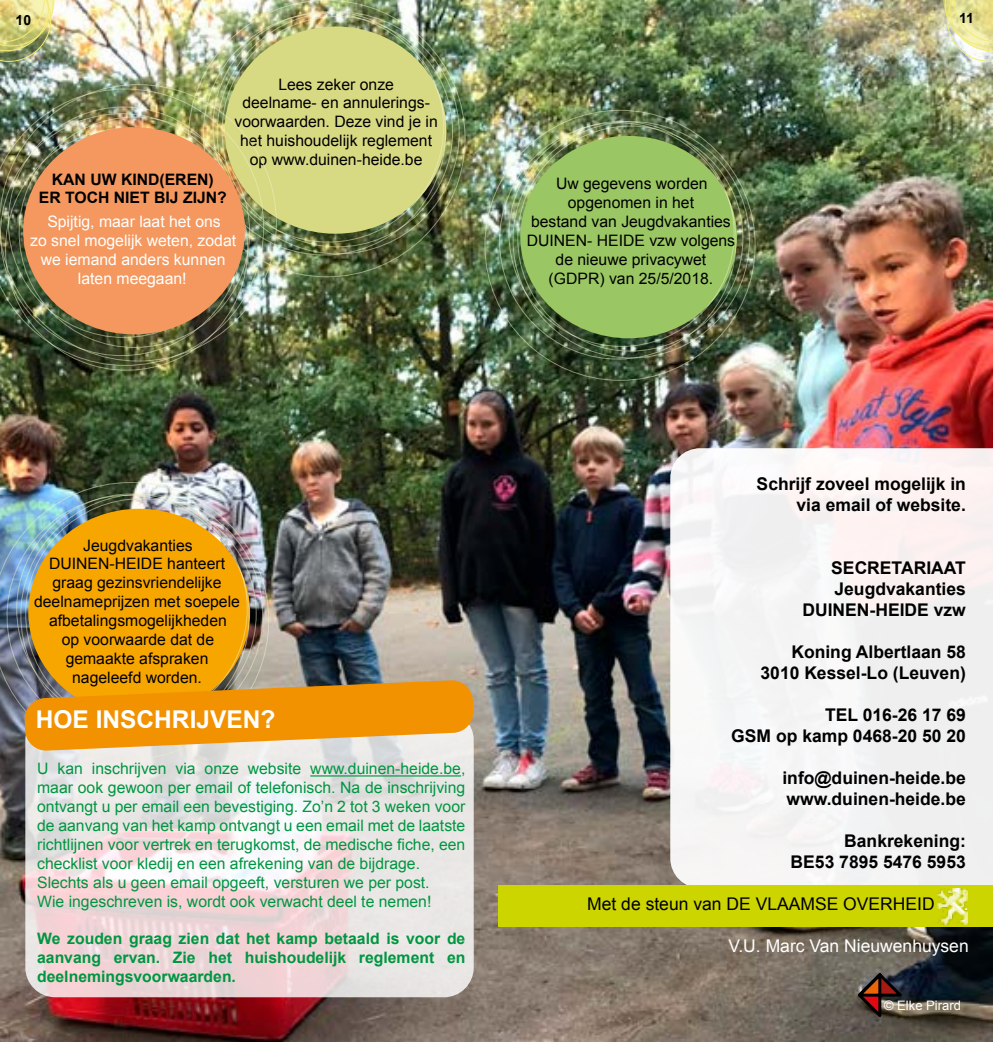
<style>
.page{position:relative;width:993px;height:1042px;background:#fff}
.page>*{position:absolute;margin:0;border:0;box-sizing:border-box;transform-origin:0 0}
.t1{font:700 24.5px "Arial";color:#fff}
.t2{font:700 17.5px/21px "Arial";color:#000;text-align:right}
.t3{font:17.5px "Arial";color:#000}
.t4{font:17.5px "Arial";color:#fff}
.t5{font:15.75px/18.9px "Arial";color:#009641}
.t6{font:15.75px/18.9px "Arial";color:#000;text-align:center}
.t7{font:700 15.75px/18.9px "Arial";color:#009641;text-align:justify}
.t8{font:15.75px/18.9px "Arial";color:#fff;text-align:center}
.t9{font:700 15.75px/18.9px "Arial";color:#000;text-align:center}
.t10{font:700 14px "Arial";color:#000}
.t11{font:12.95px "Arial";color:#fff}
</style>
<div class="page">
<img style="left:0;top:0;width:992px;height:1042px">
<svg style="left:670px;top:448px;width:322px;height:437px;fill:#f5f3f3"></svg>
<div style="left:498px;top:885px;width:494px;height:42px;background:#cdd500"></div>
<svg style="left:857px;top:973px;width:44px;height:44px;background:#5a3a32"></svg>
<img style="left:937px;top:888px;width:30px;height:37px">
<svg style="left:25px;top:710px;width:448px;height:287px;background:#ece0e1"></svg>
<img style="left:199px;top:0;width:278px;height:271px">
<img style="left:3px;top:476px;width:278px;height:277px">
<img style="left:0;top:482px;width:269px;height:277px">
<img style="left:0;top:110px;width:265px;height:277px">
<img style="left:0;top:89px;width:264px;height:277px">
<div style="left:23px;top:127px;width:222px;height:207px;background:#f4985f;border-radius:50%"></div>
<img style="left:481px;top:105px;width:272px;height:271px">
<img style="left:495px;top:104px;width:271px;height:271px">
<hr style="left:310px;top:775px;width:151px;height:1px;background:#009641">
<svg style="left:24px;top:680px;width:449px;height:71px;background:#e99d28"></svg>
<img style="left:0;top:0;width:55px;height:62px">
<svg style="left:942px;top:0;width:50px;height:62px;background:#e0dfa8"></svg>
<p class="t10" style="left:16px;top:11px;width:17px">10</p>
<p class="t10" style="left:958px;top:9px;width:16px">11</p>
<p class="t6" style="left:234px;top:75px;width:205px">Lees zeker onze<br>deelname- en annulerings&shy;voorwaarden. Deze vind je in het huishoudelijk reglement op www.duinen-heide.be</p>
<p class="t9" style="left:39px;top:170px;width:189px">KAN UW KIND(EREN)<br>ER TOCH NIET BIJ ZIJN?</p>
<p class="t6" style="left:526px;top:174px;width:210px">Uw gegevens worden opgenomen in het<br>bestand van Jeugdvakanties<br>DUINEN- HEIDE vzw volgens de nieuwe privacywet (GDPR) van 25/5/2018.</p>
<p class="t8" style="left:30px;top:212px;width:207px">Spijtig, maar laat het ons<br>zo snel mogelijk weten, zodat we iemand anders kunnen laten meegaan!</p>
<p class="t2" style="left:756px;top:474px;width:211px">Schrijf zoveel mogelijk in via email of website.</p>
<p class="t6" style="left:34px;top:536px;width:207px">Jeugdvakanties<br>DUINEN-HEIDE hanteert graag gezinsvriendelijke deelnameprijzen met soepele afbetalingsmogelijkheden<br>op voorwaarde dat de gemaakte afspraken nageleefd worden.</p>
<h1 class="t1" style="left:36px;top:703px;width:241px">HOE INSCHRIJVEN?</h1>
<p class="t5" style="left:37px;top:759px;width:429px">U kan inschrijven via onze website www.duinen-heide.be, maar ook gewoon per email of telefonisch. Na de inschrijving ontvangt u per email een bevestiging. Zo’n 2 tot 3 weken voor de aanvang van het kamp ontvangt u een email met de laatste richtlijnen voor vertrek en terugkomst, de medische fiche, een checklist voor kledij en een afrekening van de bijdrage.<br>Slechts als u geen email opgeeft, versturen we per post.<br>Wie ingeschreven is, wordt ook verwacht deel te nemen!</p>
<p class="t7" style="left:37px;top:930px;width:429px">We zouden graag zien dat het kamp betaald is voor de aanvang ervan. Zie het huishoudelijk reglement en deelnemingsvoorwaarden.</p>
<p class="t2" style="left:802px;top:558px;width:165px">SECRETARIAAT<br>Jeugdvakanties<br>DUINEN-HEIDE vzw</p>
<p class="t2" style="left:760px;top:642px;width:207px">Koning Albertlaan 58<br>3010 Kessel-Lo (Leuven)</p>
<p class="t2" style="left:731px;top:705px;width:236px">TEL 016-26 17 69<br>GSM op kamp 0468-20 50 20</p>
<p class="t2" style="left:782px;top:768px;width:185px;text-align:left">info@duinen-heide.be www.duinen-heide.be</p>
<p class="t2" style="left:790px;top:831px;width:177px">Bankrekening:<br>BE53 7895 5476 5953</p>
<p class="t3" style="left:587px;top:892px;width:349px">Met de steun van DE VLAAMSE OVERHEID</p>
<p class="t4" style="left:963px;top:892px;width:6px">.</p>
<p class="t4" style="left:728px;top:934px;width:242px">V.U. Marc Van Nieuwenhuysen</p>
<p class="t11" style="left:883px;top:996px;width:78px">© Elke Pirard</p>
</div>
